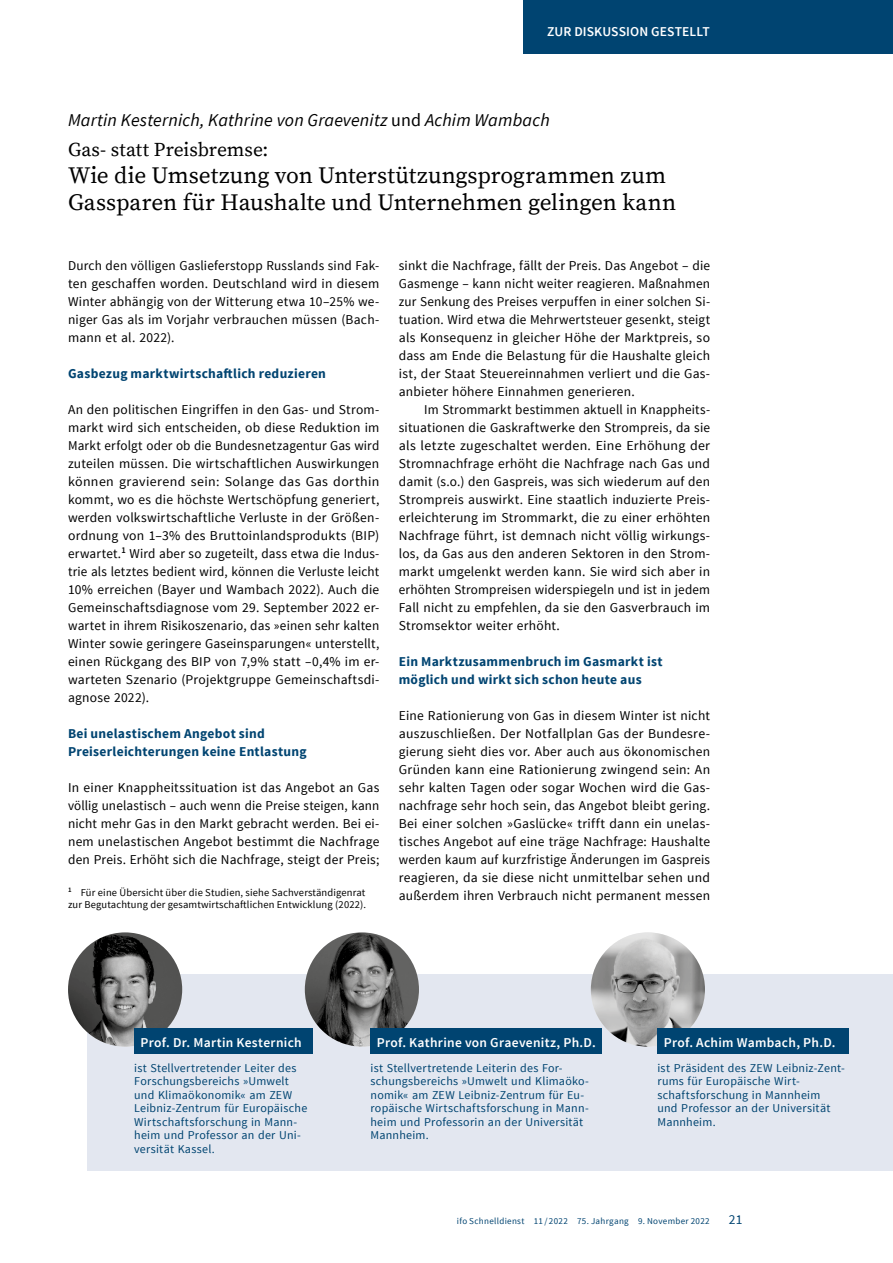
<style>
.page{position:relative;width:893px;height:1263px;background:#fff}
.page>*{position:absolute;margin:0;border:0;box-sizing:border-box;transform-origin:0 0}
.t1{font:23.25px/27px "Source Serif Pro";letter-spacing:-.005em;color:#000}
.t2{font:19.5px "Source Serif Pro";color:#000}
.t3{font:italic 18px "Source Sans Pro";letter-spacing:.01em;color:#000}
.t4{font:13.5px/18px "Source Sans Pro";letter-spacing:.015em;color:#000;text-align:justify}
.t5{font:700 13.5px/18px "Source Sans Pro";letter-spacing:.02em;color:#004471}
.t6{font:600 13.5px "Source Sans Pro";letter-spacing:.02em;color:#fff}
.t7{font:13.5px "Source Sans Pro";color:#004471}
.t8{font:12px/13.5px "Source Sans Pro";letter-spacing:.02em;color:#004471}
.t9{font:10.5px/12px "Source Sans Pro";letter-spacing:.015em;color:#000}
.t10{font:9px "Source Sans Pro";letter-spacing:.035em;color:#004471}
.s1{font-style:normal}
</style>
<div class="page">
<div style="left:523px;top:0;width:370px;height:54px;background:#004471"></div>
<div style="left:88px;top:975px;width:805px;height:196px;background:#e3e7f0"></div>
<img style="left:591px;top:932px;width:114px;height:114px;border-radius:57px">
<img style="left:305px;top:932px;width:114px;height:114px;border-radius:57px">
<img style="left:68px;top:932px;width:114px;height:114px;border-radius:57px">
<div style="left:134px;top:1029px;width:179px;height:25px;background:#004471"></div>
<div style="left:370px;top:1029px;width:232px;height:25px;background:#004471"></div>
<div style="left:657px;top:1029px;width:192px;height:25px;background:#004471"></div>
<p class="t6" style="left:547px;top:23px;width:164px">ZUR DISKUSSION GESTELLT</p>
<h3 class="t3" style="left:68px;top:109px;width:483px">Martin Kesternich, Kathrine von Graevenitz <span class="s1">und</span> Achim Wambach</h3>
<h2 class="t2" style="left:68px;top:138px;width:202px">Gas- statt Preisbremse:</h2>
<h1 class="t1" style="left:68px;top:162px;width:610px">Wie die Umsetzung von Unterstützungsprogrammen zum<br>Gassparen für Haushalte und Unternehmen gelingen kann</h1>
<p class="t4" style="left:68px;top:257px;width:313px">Durch den völligen Gaslieferstopp Russlands sind Fak&shy;ten geschaffen worden. Deutschland wird in diesem Winter abhängig von der Witterung etwa 10–25% we&shy;niger Gas als im Vorjahr verbrauchen müssen (Bach&shy;mann et al. 2022).</p>
<p class="t5" style="left:68px;top:365px;width:259px">Gasbezug marktwirtschaftlich reduzieren</p>
<p class="t4" style="left:68px;top:401px;width:313px">An den politischen Eingriffen in den Gas- und Strom&shy;markt wird sich entscheiden, ob diese Reduktion im Markt erfolgt oder ob die Bundesnetzagentur Gas wird zuteilen müssen. Die wirtschaftlichen Auswirkungen können gravierend sein: Solange das Gas dorthin kommt, wo es die höchste Wertschöpfung generiert, werden volkswirtschaftliche Verluste in der Größen&shy;ordnung von 1–3% des Bruttoinlandsprodukts (BIP) erwartet.<sup>1</sup> Wird aber so zugeteilt, dass etwa die Indus&shy;trie als letztes bedient wird, können die Verluste leicht 10% erreichen (Bayer und Wambach 2022). Auch die Gemeinschaftsdiagnose vom 29. September 2022 er&shy;wartet in ihrem Risikoszenario, das »einen sehr kalten Winter sowie geringere Gaseinsparungen« unterstellt, einen Rückgang des BIP von 7,9% statt –0,4% im er&shy;warteten Szenario (Projektgruppe Gemeinschaftsdi&shy;agnose 2022).</p>
<p class="t5" style="left:68px;top:725px;width:240px">Bei unelastischem Angebot sind<br>Preiserleichterungen keine Entlastung</p>
<p class="t4" style="left:68px;top:779px;width:313px">In einer Knappheitssituation ist das Angebot an Gas völlig unelastisch – auch wenn die Preise steigen, kann nicht mehr Gas in den Markt gebracht werden. Bei ei&shy;nem unelastischen Angebot bestimmt die Nachfrage den Preis. Erhöht sich die Nachfrage, steigt der Preis;</p>
<p class="t9" style="left:68px;top:886px;width:300px"><sup>1</sup> Für eine Übersicht über die Studien, siehe Sachverständigenrat zur Begutachtung der gesamtwirtschaftlichen Entwicklung (2022).</p>
<p class="t4" style="left:399px;top:257px;width:313px">sinkt die Nachfrage, fällt der Preis. Das Angebot – die Gasmenge – kann nicht weiter reagieren. Maßnahmen zur Senkung des Preises verpuffen in einer solchen Si&shy;tuation. Wird etwa die Mehrwertsteuer gesenkt, steigt als Konsequenz in gleicher Höhe der Marktpreis, so dass am Ende die Belastung für die Haushalte gleich ist, der Staat Steuereinnahmen verliert und die Gas&shy;anbieter höhere Einnahmen generieren.</p>
<p class="t4" style="left:399px;top:401px;width:313px;text-indent:26px">Im Strommarkt bestimmen aktuell in Knappheits&shy;situationen die Gaskraftwerke den Strompreis, da sie als letzte zugeschaltet werden. Eine Erhöhung der Stromnachfrage erhöht die Nachfrage nach Gas und damit (s.o.) den Gaspreis, was sich wiederum auf den Strompreis auswirkt. Eine staatlich induzierte Preis&shy;erleichterung im Strommarkt, die zu einer erhöhten Nachfrage führt, ist demnach nicht völlig wirkungs&shy;los, da Gas aus den anderen Sektoren in den Strom&shy;markt umgelenkt werden kann. Sie wird sich aber in erhöhten Strompreisen widerspiegeln und ist in jedem Fall nicht zu empfehlen, da sie den Gasverbrauch im Stromsektor weiter erhöht.</p>
<p class="t5" style="left:399px;top:653px;width:265px">Ein Marktzusammenbruch im Gasmarkt ist möglich und wirkt sich schon heute aus</p>
<p class="t4" style="left:399px;top:707px;width:313px">Eine Rationierung von Gas in diesem Winter ist nicht auszuschließen. Der Notfallplan Gas der Bundesre&shy;gierung sieht dies vor. Aber auch aus ökonomischen Gründen kann eine Rationierung zwingend sein: An sehr kalten Tagen oder sogar Wochen wird die Gas&shy;nachfrage sehr hoch sein, das Angebot bleibt gering.<br>Bei einer solchen »Gaslücke« trifft dann ein unelas&shy;tisches Angebot auf eine träge Nachfrage: Haushalte werden kaum auf kurzfristige Änderungen im Gaspreis reagieren, da sie diese nicht unmittelbar sehen und außerdem ihren Verbrauch nicht permanent messen</p>
<p class="t6" style="left:141px;top:1033px;width:163px">Prof. Dr. Martin Kesternich</p>
<p class="t6" style="left:377px;top:1033px;width:220px">Prof. Kathrine von Graevenitz, Ph.D.</p>
<p class="t6" style="left:664px;top:1033px;width:173px">Prof. Achim Wambach, Ph.D.</p>
<p class="t8" style="left:134px;top:1061px;width:175px">ist Stellvertretender Leiter des<br>Forschungsbereichs »Umwelt und Klimaökonomik« am ZEW<br>Leibniz-Zentrum für Europäische<br>Wirtschaftsforschung in Mann&shy;heim und Professor an der Uni&shy;versität Kassel.</p>
<p class="t8" style="left:370px;top:1061px;width:220px">ist Stellvertretende Leiterin des For&shy;schungsbereichs »Umwelt und Klimaöko&shy;nomik« am ZEW Leibniz-Zentrum für Eu&shy;ropäische Wirtschaftsforschung in Mann&shy;heim und Professorin an der Universität Mannheim.</p>
<p class="t8" style="left:657px;top:1061px;width:189px">ist Präsident des ZEW Leibniz-Zent&shy;rums für Europäische Wirt&shy;schaftsforschung in Mannheim<br>und Professor an der Universität<br>Mannheim.</p>
<p class="t10" style="left:457px;top:1215px;width:254px">ifo Schnelldienst 11 / 2022 75. Jahrgang 9. November 2022</p>
<p class="t7" style="left:729px;top:1211px;width:15px">21</p>
</div>
